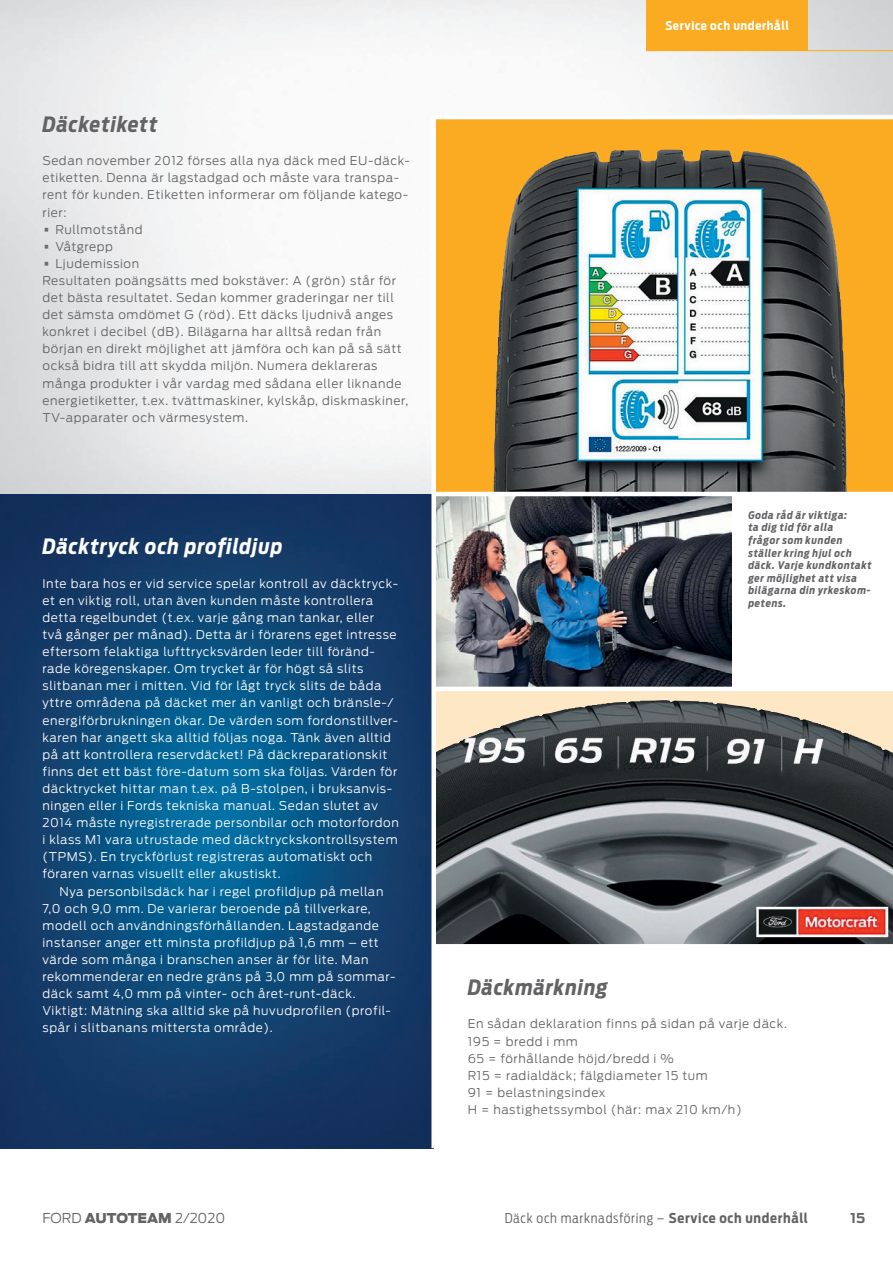
<style>
.page{position:relative;width:893px;height:1263px;background:#fff}
.page>*{position:absolute;margin:0;border:0;box-sizing:border-box;transform-origin:0 0}
.t1{font:italic 700 21px "Ford Antenna Cond";letter-spacing:.04em;color:#636366}
.t2{font:italic 700 21px "Ford Antenna Cond";letter-spacing:.04em;color:#fff}
.t3{font:300 13.5px "Ford Antenna Cond";letter-spacing:.05em;color:#636366}
.t4{font:300 13.5px "Ford Antenna";color:#636366}
.t5{font:700 13.5px "Ford Antenna";color:#636366}
.t6{font:300 12px/17.1px "Ford Antenna";letter-spacing:.05em;color:#fff}
.t7{font:300 12px/17.1px "Ford Antenna";letter-spacing:.05em;color:#636366}
.t8{font:700 12px "Ford Antenna Cond";letter-spacing:.05em;color:#fff}
.t9{font:italic 700 10.5px/12.6px "Ford Antenna Cond";letter-spacing:.06em;color:#636366}
.s1{font-size:24px;color:#6c6d70}
.s2{font-weight:700}
.s3{font-weight:900}
</style>
<div class="page">
<img style="left:436px;top:496px;width:295px;height:191px">
<div style="left:434px;top:689px;width:459px;height:255px;background:#fee7c4"></div>
<img style="left:436px;top:700px;width:457px;height:244px">
<img style="left:1px;top:494px;width:430px;height:654px">
<svg style="left:436px;top:119px;width:457px;height:373px"></svg>
<img style="left:505px;top:150px;width:156px;height:100px">
<hr style="left:434px;top:687px;width:459px;height:4px;background:#fff">
<div style="left:431px;top:115px;width:5px;height:1033px;background:#fff"></div>
<div style="left:646px;top:0;width:162px;height:51px;background:#faab22"></div>
<hr style="left:646px;top:50px;width:247px;height:1px;background:#faab22">
<h1 class="t1" style="left:43px;top:105px;width:117px">Däcketikett</h1>
<p class="t7" style="left:43px;top:151px;width:369px">Sedan november 2012 förses alla nya däck med EU-däck&shy;etiketten. Denna är lagstadgad och måste vara transpa&shy;rent för kunden. Etiketten informerar om följande katego&shy;rier:</p>
<p class="t7" style="left:43px;top:219px;width:102px"><span class="s1">•</span> Rullmotstånd</p>
<p class="t7" style="left:43px;top:236px;width:72px"><span class="s1">•</span> Våtgrepp</p>
<p class="t7" style="left:43px;top:253px;width:367px"><span class="s1">•</span> Ljudemission<br>Resultaten poängsätts med bokstäver: A (grön) står för det bästa resultatet. Sedan kommer graderingar ner till det sämsta omdömet G (röd). Ett däcks ljudnivå anges konkret i decibel (dB). Bilägarna har alltså redan från början en direkt möjlighet att jämföra och kan på så sätt också bidra till att skydda miljön. Numera deklareras många produkter i vår vardag med sådana eller liknande energietiketter, t.ex. tvättmaskiner, kylskåp, diskmaskiner, TV-apparater och värmesystem.</p>
<h1 class="t2" style="left:43px;top:528px;width:241px">Däcktryck och profildjup</h1>
<p class="t6" style="left:43px;top:573px;width:358px">Inte bara hos er vid service spelar kontroll av däcktryck&shy;et en viktig roll, utan även kunden måste kontrollera detta regelbundet (t.ex. varje gång man tankar, eller<br>två gånger per månad). Detta är i förarens eget intresse eftersom felaktiga lufttrycksvärden leder till föränd&shy;rade köregenskaper. Om trycket är för högt så slits slitbanan mer i mitten. Vid för lågt tryck slits de båda yttre områdena på däcket mer än vanligt och bränsle-/ energiförbrukningen ökar. De värden som fordonstillver&shy;karen har angett ska alltid följas noga. Tänk även alltid på att kontrollera reservdäcket! På däckreparationskit finns det ett bäst före-datum som ska följas. Värden för däcktrycket hittar man t.ex. på B-stolpen, i bruksanvis&shy;ningen eller i Fords tekniska manual. Sedan slutet av 2014 måste nyregistrerade personbilar och motorfordon i klass M1 vara utrustade med däcktryckskontrollsystem (TPMS). En tryckförlust registreras automatiskt och föraren varnas visuellt eller akustiskt.</p>
<p class="t6" style="left:43px;top:881px;width:355px;text-indent:17px">Nya personbilsdäck har i regel profildjup på mellan 7,0 och 9,0 mm. De varierar beroende på tillverkare, modell och användningsförhållanden. Lagstadgande instanser anger ett minsta profildjup på 1,6 mm – ett värde som många i branschen anser är för lite. Man rekommenderar en nedre gräns på 3,0 mm på sommar&shy;däck samt 4,0 mm på vinter- och året-runt-däck.<br>Viktigt: Mätning ska alltid ske på huvudprofilen (profil&shy;spår i slitbanans mittersta område).</p>
<p class="t8" style="left:665px;top:15px;width:125px">Service och underhåll</p>
<p class="t9" style="left:748px;top:507px;width:125px">Goda råd är viktiga:<br>ta dig tid för alla<br>frågor som kunden ställer kring hjul och däck. Varje kundkontakt ger möjlighet att visa bilägarna din yrkeskom&shy;petens.</p>
<h1 class="t1" style="left:468px;top:968px;width:142px">Däckmärkning</h1>
<p class="t7" style="left:468px;top:1014px;width:321px">En sådan deklaration finns på sidan på varje däck.<br>195 = bredd i mm<br>65 = förhållande höjd/bredd i %<br>R15 = radialdäck; fälgdiameter 15 tum<br>91 = belastningsindex<br>H = hastighetssymbol (här: max 210 km/h)</p>
<p class="t3" style="left:505px;top:1206px;width:305px">Däck och marknadsföring – <span class="s2">Service och underhåll</span></p>
<p class="t4" style="left:43px;top:1206px;width:184px">FORD <span class="s3">AUTOTEAM</span> 2/2020</p>
<p class="t5" style="left:850px;top:1206px;width:16px">15</p>
</div>
